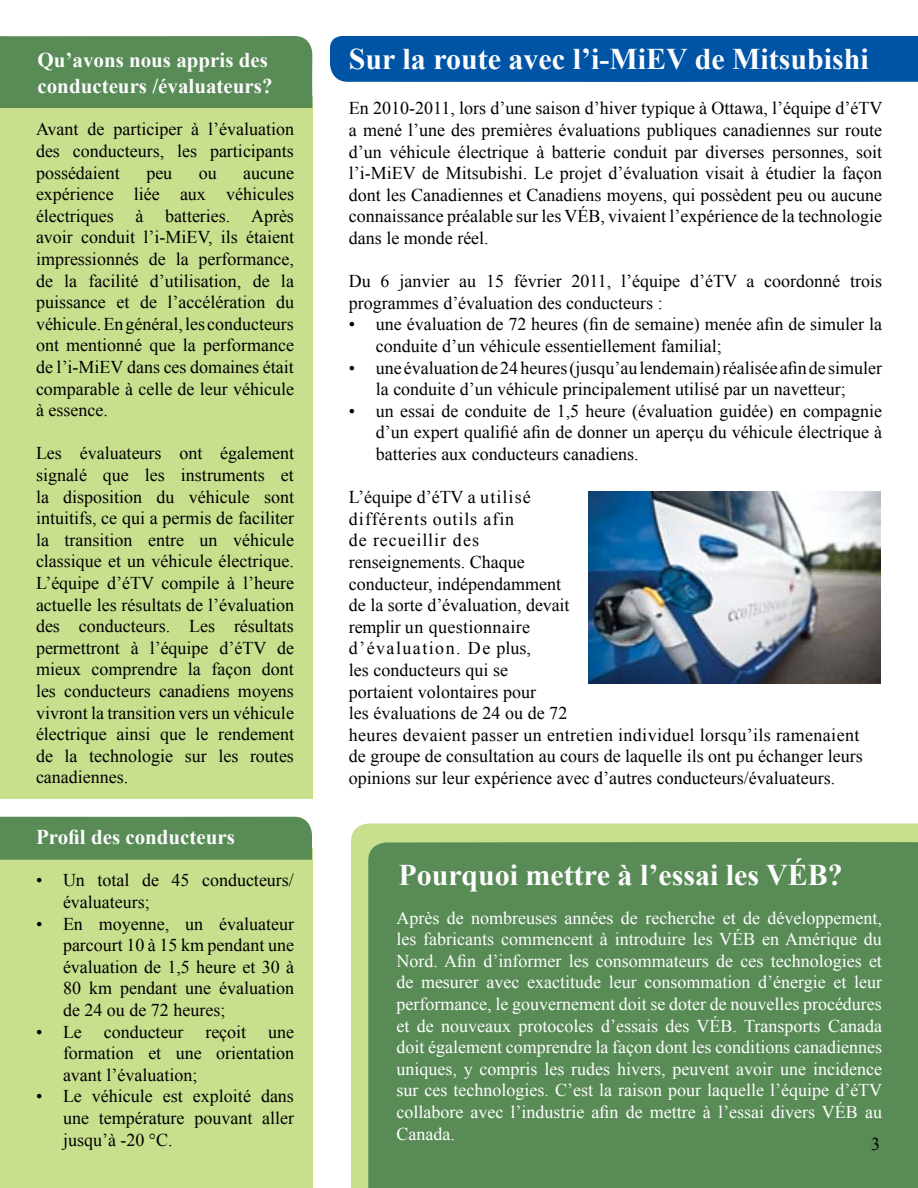
<style>
.page{position:relative;width:918px;height:1188px;background:#fff}
.page>*{position:absolute;margin:0;border:0;box-sizing:border-box;transform-origin:0 0}
.t1{font:700 30px "Times New Roman";color:#fcfcfc}
.t2{font:700 21px/25.2px "Times New Roman";color:#fcfcfc}
.t3{font:18px/21.6px "Times New Roman";color:#000;text-align:justify}
.t4{font:18px/21.6px "Times New Roman";color:#fff;text-align:justify}
</style>
<div class="page">
<div style="left:0;top:96px;width:312px;height:702px;background:#c8df8e"></div>
<div style="left:0;top:36px;width:313px;height:72px;background:#588b56"></div>
<div style="left:0;top:848px;width:312px;height:340px;background:#c8df8e"></div>
<div style="left:0;top:817px;width:312px;height:43px;background:#588b56"></div>
<div style="left:330px;top:36px;width:588px;height:46px;background:#0054a6"></div>
<div style="left:351px;top:824px;width:567px;height:364px;background:#c8df8e"></div>
<div style="left:368px;top:841px;width:550px;height:347px;background:#588b56"></div>
<img style="left:588px;top:491px;width:293px;height:193px">
<p class="t2" style="left:38px;top:47px;width:237px">Qu’avons nous appris des conducteurs /évaluateurs?</p>
<p class="t3" style="left:36px;top:118px;width:260px">Avant de participer à l’évaluation des conducteurs, les participants possédaient</p>
<p class="t3" style="left:36px;top:162px;width:260px;text-indent:207px">aucune expérience liée aux véhicules électriques à batteries. Après avoir conduit l’i-MiEV, ils étaient impressionnés de la performance, de la facilité d’utilisation, de la puissance et de l’accélération du véhicule. En général, les conducteurs ont mentionné que la performance de l’i-MiEV dans ces domaines était comparable à celle de leur véhicule à essence.</p>
<p class="t3" style="left:36px;top:442px;width:260px">Les évaluateurs ont également signalé que les instruments et la disposition du véhicule sont intuitifs, ce qui a permis de faciliter la transition entre un véhicule classique et un véhicule électrique.<br>L’équipe d’éTV compile à l’heure actuelle les résultats de l’évaluation des conducteurs. Les résultats permettront à l’équipe d’éTV de mieux comprendre la façon dont les conducteurs canadiens moyens vivront la transition vers un véhicule électrique ainsi que le rendement de la technologie sur les routes canadiennes.</p>
<p class="t3" style="left:146px;top:162px;width:27px">peu</p>
<p class="t3" style="left:199px;top:162px;width:19px">ou</p>
<p class="t2" style="left:36px;top:824px;width:201px">Profil des conducteurs</p>
<p class="t3" style="left:63px;top:869px;width:232px;text-indent:-27px">• Un total de 45 conducteurs/ évaluateurs;</p>
<p class="t3" style="left:63px;top:912px;width:233px;text-indent:-27px">• En moyenne, un évaluateur parcourt 10 à 15 km pendant une évaluation de 1,5 heure et 30 à 80 km pendant une évaluation de 24 ou de 72 heures;</p>
<p class="t3" style="left:63px;top:1020px;width:233px;text-indent:-27px">• Le conducteur reçoit une formation et une orientation avant l’évaluation;</p>
<p class="t3" style="left:63px;top:1085px;width:233px;text-indent:-27px">• Le véhicule est exploité dans une température pouvant aller jusqu’à -20 °C.</p>
<h1 class="t1" style="left:349px;top:38px;width:522px">Sur la route avec l’i-MiEV de Mitsubishi</h1>
<p class="t3" style="left:349px;top:97px;width:535px">En 2010-2011, lors d’une saison d’hiver typique à Ottawa, l’équipe d’éTV a mené l’une des premières évaluations publiques canadiennes sur route d’un véhicule électrique à batterie conduit par diverses personnes, soit l’i-MiEV de Mitsubishi. Le projet d’évaluation visait à étudier la façon dont les Canadiennes et Canadiens moyens, qui possèdent peu ou aucune connaissance préalable sur les VÉB, vivaient l’expérience de la technologie dans le monde réel.</p>
<p class="t3" style="left:349px;top:270px;width:535px">Du 6 janvier au 15 février 2011, l’équipe d’éTV a coordonné trois programmes d’évaluation des conducteurs :</p>
<p class="t3" style="left:376px;top:313px;width:508px;text-indent:-27px">• une évaluation de 72 heures (fin de semaine) menée afin de simuler la conduite d’un véhicule essentiellement familial;</p>
<p class="t3" style="left:349px;top:357px;width:535px;text-align:center">• une évaluationde24heures(jusqu’aulendemain)réalisée afinde simuler la conduite d’un véhicule principalement utilisé par un navetteur;</p>
<p class="t3" style="left:376px;top:400px;width:508px;text-indent:-27px">• un essai de conduite de 1,5 heure (évaluation guidée) en compagnie d’un expert qualifié afin de donner un aperçu du véhicule électrique à batteries aux conducteurs canadiens.</p>
<p class="t3" style="left:349px;top:486px;width:515px;text-align:left">L’équipe d’éTV a utilisé<br>différents outils afin<br>de recueillir des<br>renseignements. Chaque<br>conducteur, indépendamment<br>de la sorte d’évaluation, devait<br>remplir un questionnaire<br>d’évaluation. De plus,<br>les conducteurs qui se<br>portaient volontaires pour<br>les évaluations de 24 ou de 72<br>heures devaient passer un entretien individuel lorsqu’ils ramenaient de groupe de consultation au cours de laquelle ils ont pu échanger leurs opinions sur leur expérience avec d’autres conducteurs/évaluateurs.</p>
<h1 class="t1" style="left:399px;top:854px;width:446px">Pourquoi mettre à l’essai les VÉB?</h1>
<p class="t4" style="left:396px;top:907px;width:487px">Après de nombreuses années de recherche et de développement, les fabricants commencent à introduire les VÉB en Amérique du Nord. Afin d’informer les consommateurs de ces technologies et de mesurer avec exactitude leur consommation d’énergie et leur performance, le gouvernement doit se doter de nouvelles procédures et de nouveaux protocoles d’essais des VÉB. Transports Canada doit également comprendre la façon dont les conditions canadiennes uniques, y compris les rudes hivers, peuvent avoir une incidence sur ces technologies. C’est la raison pour laquelle l’équipe d’éTV collabore avec l’industrie afin de mettre à l’essai divers VÉB au Canada.</p>
<p class="t3" style="left:871px;top:1133px;width:10px">3</p>
</div>
